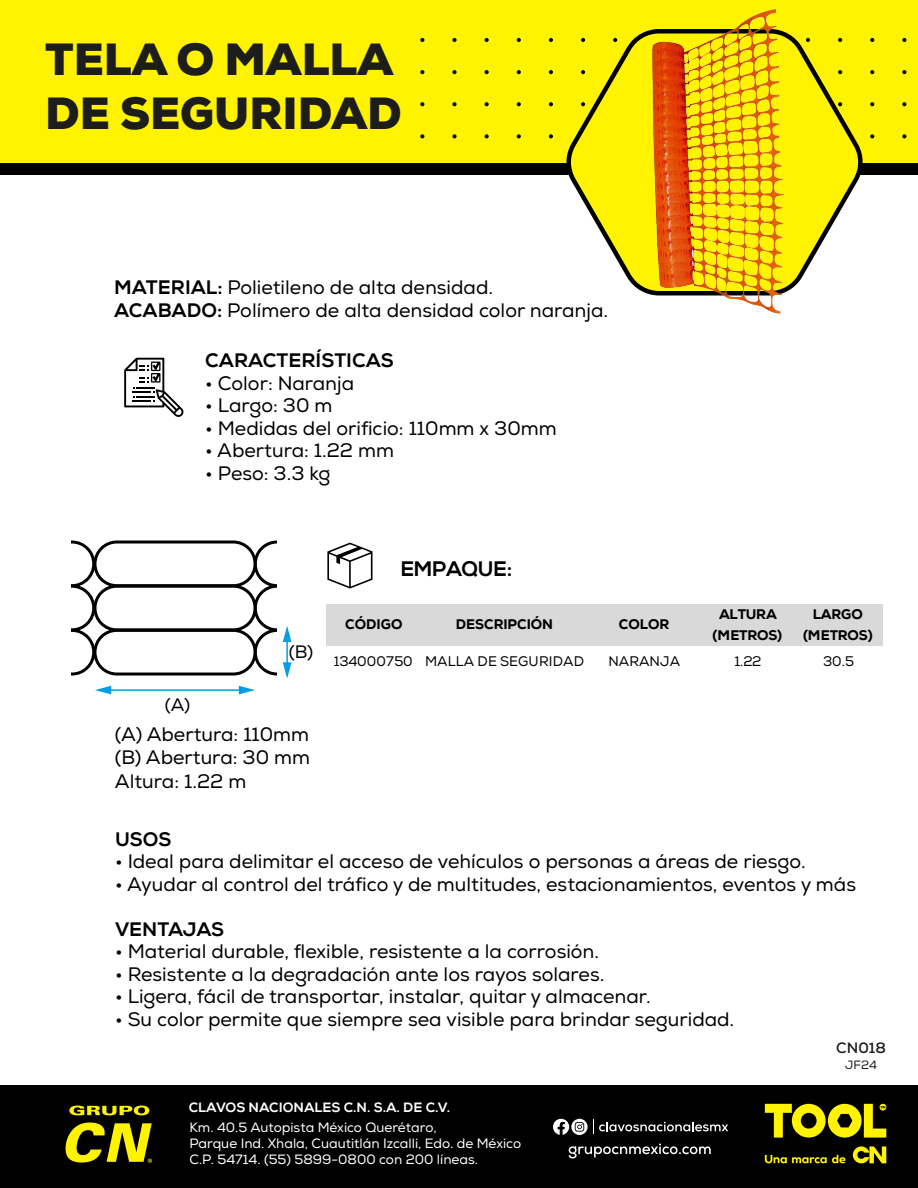
<style>
.page{position:relative;width:918px;height:1188px;background:#fff}
.page>*{position:absolute;margin:0;border:0;box-sizing:border-box;transform-origin:0 0}
.t1{font:900 45px/54px "Nexa";color:#1d1d1b}
.t2{font:700 21px "Nexa";color:#000}
.t3{font:19.5px/23.4px "Nexa";color:#000}
.t4{font:800 19.5px "Nexa";color:#000}
.t5{font:18px "Nexa";color:#000}
.t6{font:700 15px "Nexa";color:#1d1d1b}
.t7{font:800 13.95px/20.4px "Nexa";letter-spacing:-.01em;color:#000;text-align:center}
.t8{font:13.95px "Nexa";letter-spacing:.005em;color:#000}
.t9{font:13.5px/16.2px "Nexa";color:#fff}
.t10{font:800 13.5px "Nexa";color:#fff}
.t11{font:12px "Nexa";color:#1d1d1b}
.s1{font-weight:800}
</style>
<div class="page">
<div style="left:0;top:1085px;width:918px;height:103px;background:#000"></div>
<svg style="left:853px;top:1146px;width:33px;height:17px"></svg>
<svg style="left:765px;top:1155px;width:80px;height:8px"></svg>
<svg style="left:765px;top:1104px;width:121px;height:34px"></svg>
<svg style="left:65px;top:1123px;width:87px;height:40px"></svg>
<svg style="left:69px;top:1106px;width:80px;height:9px"></svg>
<svg style="left:569px;top:1144px;width:142px;height:14px"></svg>
<svg style="left:571px;top:1119px;width:17px;height:16px"></svg>
<svg style="left:575px;top:1122px;width:9px;height:10px"></svg>
<svg style="left:553px;top:1119px;width:16px;height:16px"></svg>
<svg style="left:593px;top:1120px;width:135px;height:14px"></svg>
<div style="left:0;top:158px;width:918px;height:17px;background:#000"></div>
<div style="left:0;top:0;width:918px;height:163px;background:#fff300"></div>
<svg style="left:870px;top:70px;width:4px;height:4px"></svg>
<svg style="left:902px;top:70px;width:4px;height:4px"></svg>
<svg style="left:870px;top:102px;width:4px;height:4px"></svg>
<svg style="left:902px;top:102px;width:4px;height:4px"></svg>
<svg style="left:870px;top:134px;width:4px;height:4px"></svg>
<svg style="left:902px;top:134px;width:4px;height:4px"></svg>
<svg style="left:870px;top:38px;width:4px;height:4px"></svg>
<svg style="left:902px;top:38px;width:4px;height:4px"></svg>
<svg style="left:452px;top:70px;width:5px;height:4px"></svg>
<svg style="left:485px;top:70px;width:4px;height:4px"></svg>
<svg style="left:517px;top:70px;width:4px;height:4px"></svg>
<svg style="left:549px;top:70px;width:4px;height:4px"></svg>
<svg style="left:452px;top:102px;width:5px;height:4px"></svg>
<svg style="left:485px;top:102px;width:4px;height:4px"></svg>
<svg style="left:517px;top:102px;width:4px;height:4px"></svg>
<svg style="left:549px;top:102px;width:4px;height:4px"></svg>
<svg style="left:452px;top:38px;width:5px;height:4px"></svg>
<svg style="left:485px;top:38px;width:4px;height:4px"></svg>
<svg style="left:517px;top:38px;width:4px;height:4px"></svg>
<svg style="left:549px;top:38px;width:4px;height:4px"></svg>
<svg style="left:452px;top:134px;width:5px;height:4px"></svg>
<svg style="left:485px;top:134px;width:4px;height:4px"></svg>
<svg style="left:420px;top:70px;width:4px;height:4px"></svg>
<svg style="left:420px;top:102px;width:4px;height:4px"></svg>
<svg style="left:420px;top:38px;width:4px;height:4px"></svg>
<svg style="left:420px;top:134px;width:4px;height:4px"></svg>
<svg style="left:517px;top:134px;width:4px;height:4px"></svg>
<svg style="left:549px;top:134px;width:4px;height:4px"></svg>
<svg style="left:566px;top:29px;width:297px;height:266px"></svg>
<img style="left:652px;top:10px;width:131px;height:303px">
<div style="left:93px;top:585px;width:164px;height:46px;border:3px solid #000;border-radius:22px"></div>
<div style="left:93px;top:541px;width:164px;height:46px;border:3px solid #000;border-radius:22px"></div>
<div style="left:93px;top:629px;width:164px;height:47px;border:3px solid #000;border-radius:22px"></div>
<svg style="left:71px;top:541px;width:24px;height:135px"></svg>
<div style="left:254px;top:541px;width:163px;height:46px;border:3px solid #000;border-radius:22px"></div>
<div style="left:254px;top:629px;width:163px;height:47px;border:3px solid #000;border-radius:22px"></div>
<div style="left:278px;top:531px;width:147px;height:152px;background:#fff"></div>
<svg style="left:124px;top:358px;width:59px;height:59px"></svg>
<svg style="left:327px;top:543px;width:45px;height:46px"></svg>
<div style="left:327px;top:604px;width:555px;height:41px;background:#d9d9d9"></div>
<hr style="left:108px;top:689px;width:134px;height:2px;background:#009fe3">
<svg style="left:95px;top:686px;width:16px;height:8px"></svg>
<svg style="left:239px;top:686px;width:16px;height:8px"></svg>
<hr style="left:286px;top:639px;width:2px;height:26px;background:#009fe3">
<svg style="left:283px;top:626px;width:8px;height:16px"></svg>
<svg style="left:283px;top:662px;width:8px;height:17px"></svg>
<h1 class="t1" style="left:45px;top:32px;width:358px">TELA O MALLA<br>DE SEGURIDAD</h1>
<p class="t3" style="left:114px;top:276px;width:495px;line-height:22.5px"><span class="s1">MATERIAL:</span> Polietileno de alta densidad.<br><span class="s1">ACABADO:</span> Polímero de alta densidad color naranja.</p>
<p class="t4" style="left:205px;top:349px;width:190px">CARACTERÍSTICAS</p>
<p class="t3" style="left:205px;top:372px;width:150px">• Color: Naranja</p>
<p class="t3" style="left:205px;top:394px;width:129px">• Largo: 30 m</p>
<p class="t3" style="left:205px;top:417px;width:353px">• Medidas del orificio: 110mm x 30mm</p>
<p class="t3" style="left:205px;top:439px;width:190px">• Abertura: 1.22 mm</p>
<p class="t3" style="left:205px;top:462px;width:127px">• Peso: 3.3 kg</p>
<p class="t5" style="left:165px;top:694px;width:27px">(A)</p>
<p class="t5" style="left:289px;top:641px;width:26px">(B)</p>
<p class="t3" style="left:115px;top:723px;width:197px;text-align:justify">(A) Abertura: 110mm (B) Abertura: 30 mm Altura: 1.22 m</p>
<p class="t2" style="left:401px;top:556px;width:112px">EMPAQUE:</p>
<p class="t7" style="left:345px;top:614px;width:59px">CÓDIGO</p>
<p class="t7" style="left:456px;top:614px;width:99px">DESCRIPCIÓN</p>
<p class="t7" style="left:619px;top:614px;width:52px">COLOR</p>
<p class="t7" style="left:713px;top:604px;width:71px">ALTURA (METROS)</p>
<p class="t7" style="left:803px;top:604px;width:71px">LARGO (METROS)</p>
<p class="t8" style="left:334px;top:653px;width:252px">134000750 MALLA DE SEGURIDAD</p>
<p class="t8" style="left:608px;top:653px;width:73px">NARANJA</p>
<p class="t8" style="left:734px;top:653px;width:29px">1.22</p>
<p class="t8" style="left:823px;top:653px;width:32px">30.5</p>
<p class="t4" style="left:115px;top:827px;width:58px">USOS</p>
<p class="t3" style="left:115px;top:850px;width:692px">• Ideal para delimitar el acceso de vehículos o personas a áreas de riesgo.</p>
<p class="t3" style="left:115px;top:873px;width:743px">• Ayudar al control del tráfico y de multitudes, estacionamientos, eventos y más</p>
<p class="t4" style="left:115px;top:917px;width:111px">VENTAJAS</p>
<p class="t3" style="left:115px;top:940px;width:486px">• Material durable, flexible, resistente a la corrosión.</p>
<p class="t3" style="left:115px;top:963px;width:491px">• Resistente a la degradación ante los rayos solares.</p>
<p class="t3" style="left:115px;top:985px;width:537px">• Ligera, fácil de transportar, instalar, quitar y almacenar.</p>
<p class="t3" style="left:115px;top:1008px;width:621px">• Su color permite que siempre sea visible para brindar seguridad.</p>
<p class="t6" style="left:836px;top:1039px;width:51px">CN018</p>
<p class="t10" style="left:189px;top:1099px;width:263px">CLAVOS NACIONALES C.N. S.A. DE C.V.</p>
<p class="t9" style="left:189px;top:1119px;width:333px">Km. 40.5 Autopista México Querétaro,<br>Parque Ind. Xhala, Cuautitlán Izcalli, Edo. de México<br>C.P. 54714. (55) 5899-0800 con 200 líneas.</p>
<p class="t11" style="left:845px;top:1058px;width:33px">JF24</p>
</div>
